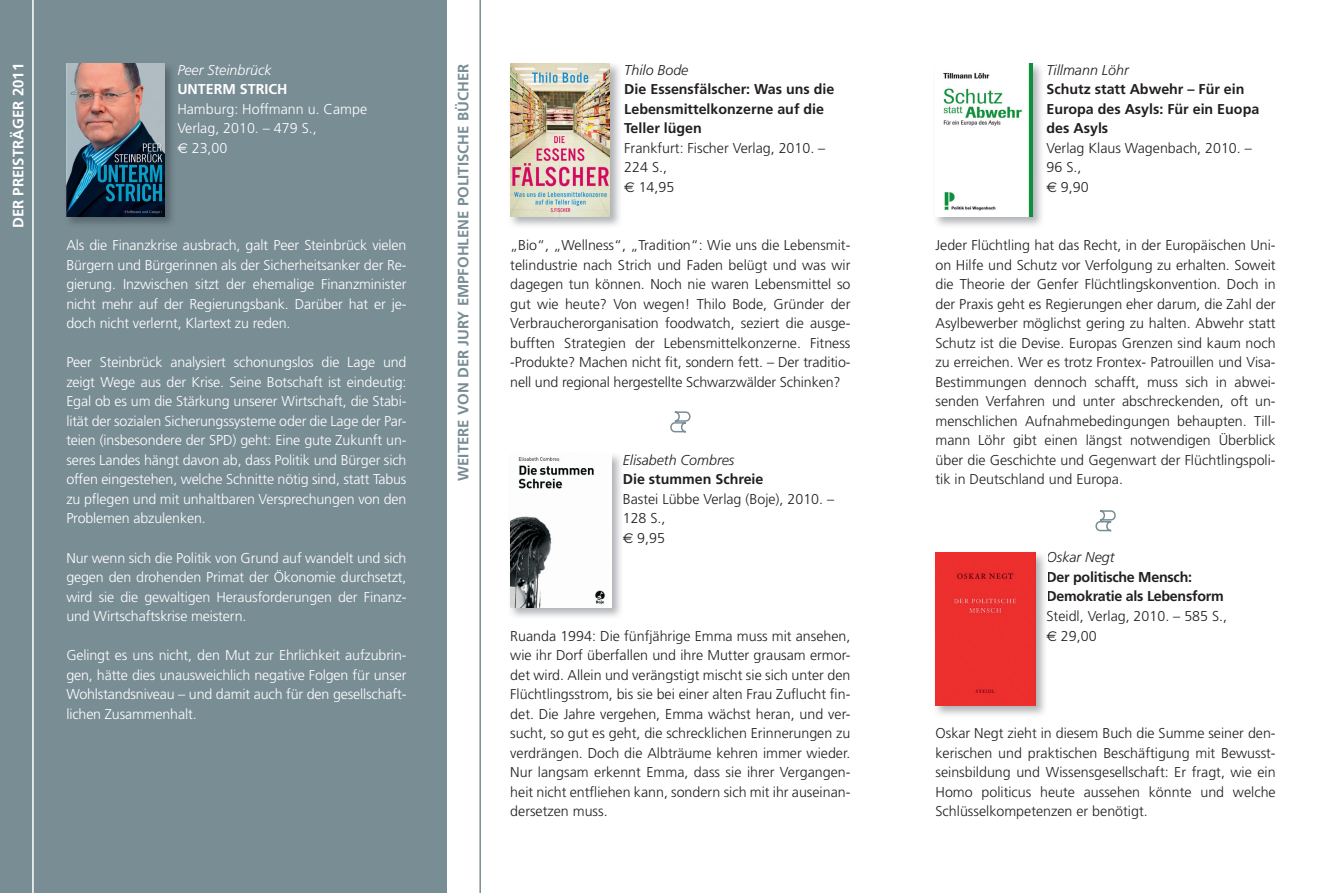
<style>
.page{position:relative;width:1331px;height:893px;background:#fff}
.page>*{position:absolute;margin:0;border:0;box-sizing:border-box;transform-origin:0 0}
.t1{font:700 15px "Frutiger";color:#798d95}
.t2{font:700 15px "Frutiger";color:#fff}
.t3{font:300 14.25px/19.5px "Frutiger";color:#231f20}
.t4{font:300 14.25px/19.5px "Frutiger";letter-spacing:-.01em;color:#fff;text-align:justify}
.t5{font:700 14.25px/19.5px "Frutiger";color:#231f20}
.t6{font:italic 300 14.25px "Frutiger";color:#231f20}
.t7{font:700 14.25px/19.5px "Frutiger";letter-spacing:-.02em;color:#231f20}
.t8{font:italic 300 14.25px "Frutiger";color:#fff}
.t9{font:700 14.25px "Frutiger";color:#fff}
.s1{font-family:"Euro Sans";font-weight:400}
</style>
<div class="page">
<div style="left:0;top:0;width:446px;height:893px;background:#798d95"></div>
<img style="left:66px;top:63px;width:106px;height:161px">
<img style="left:165px;top:64px;width:7px;height:11px">
<img style="left:165px;top:84px;width:7px;height:11px">
<img style="left:165px;top:103px;width:7px;height:14px">
<img style="left:165px;top:123px;width:7px;height:14px">
<img style="left:66px;top:64px;width:99px;height:153px">
<img style="left:936px;top:566px;width:109px;height:149px">
<img style="left:935px;top:552px;width:110px;height:14px">
<img style="left:1036px;top:571px;width:9px;height:14px">
<img style="left:1036px;top:591px;width:9px;height:11px">
<img style="left:1036px;top:610px;width:9px;height:14px">
<div style="left:935px;top:553px;width:101px;height:153px;background:#ec2e2d"></div>
<img style="left:936px;top:63px;width:106px;height:163px">
<img style="left:1032px;top:64px;width:10px;height:11px">
<img style="left:1032px;top:84px;width:10px;height:11px">
<img style="left:1032px;top:103px;width:10px;height:14px">
<img style="left:1032px;top:123px;width:10px;height:14px">
<img style="left:1032px;top:142px;width:10px;height:14px">
<img style="left:1032px;top:162px;width:10px;height:12px">
<img style="left:936px;top:64px;width:96px;height:153px">
<hr style="left:32px;top:0;width:2px;height:893px;background:#fff">
<hr style="left:479px;top:0;width:2px;height:893px;background:#798d95">
<svg style="left:1095px;top:510px;width:21px;height:22px"></svg>
<svg style="left:670px;top:411px;width:21px;height:22px"></svg>
<img style="left:510px;top:465px;width:111px;height:152px">
<img style="left:612px;top:454px;width:9px;height:11px">
<img style="left:611px;top:474px;width:10px;height:11px">
<img style="left:611px;top:493px;width:10px;height:14px">
<img style="left:611px;top:513px;width:10px;height:12px">
<img style="left:510px;top:457px;width:101px;height:150px">
<img style="left:510px;top:63px;width:110px;height:163px">
<img style="left:610px;top:64px;width:10px;height:11px">
<img style="left:610px;top:84px;width:10px;height:11px">
<img style="left:610px;top:103px;width:10px;height:11px">
<img style="left:610px;top:123px;width:10px;height:14px">
<img style="left:610px;top:142px;width:10px;height:14px">
<img style="left:610px;top:162px;width:10px;height:12px">
<img style="left:610px;top:182px;width:10px;height:10px">
<img style="left:510px;top:64px;width:100px;height:153px">
<p class="t2" style="left:12px;top:228px;width:167px;rotate:-90deg">DER PREISTRÄGER 2011</p>
<p class="t1" style="left:457px;top:481px;width:419px;rotate:-90deg">WEITERE VON DER JURY EMPFOHLENE POLITISCHE BÜCHER</p>
<p class="t8" style="left:177px;top:64px;width:96px">Peer Steinbrück</p>
<p class="t9" style="left:177px;top:84px;width:112px">UNTERM STRICH</p>
<p class="t4" style="left:177px;top:100px;width:191px;text-align:left">Hamburg: Hoffmann u. Campe<br>Verlag, 2010. – 479 S.,<br><span class="s1">€</span> 23,00</p>
<p class="t4" style="left:66px;top:237px;width:342px">Als die Finanzkrise ausbrach, galt Peer Steinbrück vielen Bürgern und Bürgerinnen als der Sicherheitsanker der Re&shy;gierung. Inzwischen sitzt der ehemalige Finanzminister nicht mehr auf der Regierungsbank. Darüber hat er je&shy;doch nicht verlernt, Klartext zu reden.</p>
<p class="t4" style="left:66px;top:354px;width:342px">Peer Steinbrück analysiert schonungslos die Lage und zeigt Wege aus der Krise. Seine Botschaft ist eindeutig:<br>Egal ob es um die Stärkung unserer Wirtschaft, die Stabi&shy;lität der sozialen Sicherungssysteme oder die Lage der Par&shy;teien (insbesondere der SPD) geht: Eine gute Zukunft un&shy;seres Landes hängt davon ab, dass Politik und Bürger sich offen eingestehen, welche Schnitte nötig sind, statt Tabus zu pflegen und mit unhaltbaren Versprechungen von den Problemen abzulenken.</p>
<p class="t4" style="left:66px;top:549px;width:342px">Nur wenn sich die Politik von Grund auf wandelt und sich gegen den drohenden Primat der Ökonomie durchsetzt, wird sie die gewaltigen Herausforderungen der Finanz&shy;und Wirtschaftskrise meistern.</p>
<p class="t4" style="left:66px;top:646px;width:342px">Gelingt es uns nicht, den Mut zur Ehrlichkeit aufzubrin&shy;gen, hätte dies unausweichlich negative Folgen für unser Wohlstandsniveau – und damit auch für den gesellschaft&shy;lichen Zusammenhalt.</p>
<p class="t6" style="left:624px;top:64px;width:66px">Thilo Bode</p>
<p class="t5" style="left:624px;top:81px;width:212px">Die Essensfälscher: Was uns die<br>Lebensmittelkonzerne auf die<br>Teller lügen</p>
<p class="t3" style="left:624px;top:139px;width:203px">Frankfurt: Fischer Verlag, 2010. –<br>224 S.,<br><span class="s1">€</span> 14,95</p>
<p class="t3" style="left:510px;top:237px;width:342px;text-align:justify">„Bio“, „Wellness“, „Tradition“: Wie uns die Lebensmit&shy;telindustrie nach Strich und Faden belügt und was wir dagegen tun können. Noch nie waren Lebensmittel so gut wie heute? Von wegen! Thilo Bode, Gründer der Verbraucherorganisation foodwatch, seziert die ausge&shy;bufften Strategien der Lebensmittelkonzerne. Fitness -Produkte? Machen nicht fit, sondern fett. – Der traditio&shy;nell und regional hergestellte Schwarzwälder Schinken?</p>
<p class="t6" style="left:623px;top:454px;width:113px">Elisabeth Combres</p>
<p class="t5" style="left:623px;top:471px;width:142px">Die stummen Schreie</p>
<p class="t3" style="left:623px;top:490px;width:213px">Bastei Lübbe Verlag (Boje), 2010. –<br>128 S.,<br><span class="s1">€</span> 9,95</p>
<p class="t3" style="left:510px;top:627px;width:342px;text-align:justify">Ruanda 1994: Die fünfjährige Emma muss mit ansehen, wie ihr Dorf überfallen und ihre Mutter grausam ermor&shy;det wird. Allein und verängstigt mischt sie sich unter den Flüchtlingsstrom, bis sie bei einer alten Frau Zuflucht fin&shy;det. Die Jahre vergehen, Emma wächst heran, und ver&shy;sucht, so gut es geht, die schrecklichen Erinnerungen zu verdrängen. Doch die Albträume kehren immer wieder.<br>Nur langsam erkennt Emma, dass sie ihrer Vergangen&shy;heit nicht entfliehen kann, sondern sich mit ihr auseinan&shy;dersetzen muss.</p>
<p class="t6" style="left:1046px;top:64px;width:84px">Tillmann Löhr</p>
<p class="t5" style="left:1046px;top:81px;width:214px">Schutz statt Abwehr – Für ein<br>Europa des Asyls: Für ein Euopa des Asyls</p>
<p class="t3" style="left:1046px;top:139px;width:207px">Verlag Klaus Wagenbach, 2010. –<br>96 S.,<br><span class="s1">€</span> 9,90</p>
<p class="t3" style="left:935px;top:237px;width:342px;text-align:justify">Jeder Flüchtling hat das Recht, in der Europäischen Uni&shy;on Hilfe und Schutz vor Verfolgung zu erhalten. Soweit die Theorie der Genfer Flüchtlingskonvention. Doch in der Praxis geht es Regierungen eher darum, die Zahl der Asylbewerber möglichst gering zu halten. Abwehr statt Schutz ist die Devise. Europas Grenzen sind kaum noch zu erreichen. Wer es trotz Frontex- Patrouillen und Visa-Bestimmungen dennoch schafft, muss sich in abwei&shy;senden Verfahren und unter abschreckenden, oft un&shy;menschlichen Aufnahmebedingungen behaupten. Till&shy;mann Löhr gibt einen längst notwendigen Überblick über die Geschichte und Gegenwart der Flüchtlingspoli&shy;tik in Deutschland und Europa.</p>
<p class="t6" style="left:1046px;top:552px;width:70px">Oskar Negt</p>
<p class="t7" style="left:1046px;top:568px;width:179px">Der politische Mensch:<br>Demokratie als Lebensform</p>
<p class="t3" style="left:1046px;top:607px;width:182px">Steidl, Verlag, 2010. – 585 S., <span class="s1">€</span> 29,00</p>
<p class="t3" style="left:935px;top:724px;width:342px;text-align:justify">Oskar Negt zieht in diesem Buch die Summe seiner den&shy;kerischen und praktischen Beschäftigung mit Bewusst&shy;seinsbildung und Wissensgesellschaft: Er fragt, wie ein Homo politicus heute aussehen könnte und welche Schlüsselkompetenzen er benötigt.</p>
</div>
